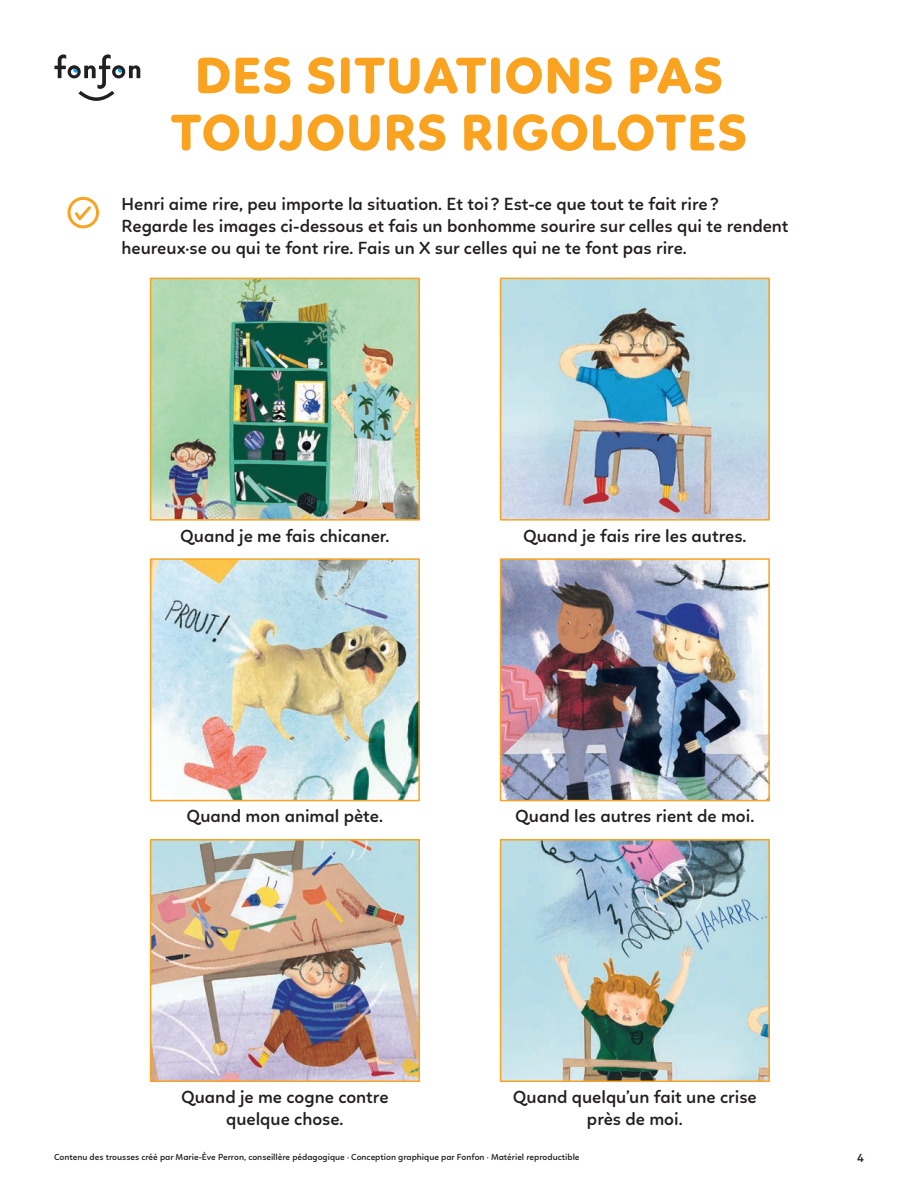
<style>
.page{position:relative;width:918px;height:1188px;background:#fff}
.page>*{position:absolute;margin:0;border:0;box-sizing:border-box;transform-origin:0 0}
.t1{font:800 52.5px/57px "Linotte";letter-spacing:.015em;color:#f9a320;text-align:center}
.t2{font:600 18px/21.6px "Linotte";color:#231f20;text-align:center}
.t3{font:600 12px "Linotte";color:#231f20}
.t4{font:600 9px "Linotte";color:#231f20}
</style>
<div class="page">
<svg style="left:54px;top:54px;width:86px;height:47px"></svg>
<div style="left:68px;top:197px;width:31px;height:31px;border:3px solid #f9a320;border-radius:50%"></div>
<svg style="left:72px;top:204px;width:22px;height:20px"></svg>
<img style="left:503px;top:842px;width:264px;height:237px">
<div style="left:500px;top:839px;width:270px;height:243px;border:2px solid #f9a320"></div>
<img style="left:153px;top:281px;width:264px;height:237px">
<div style="left:150px;top:278px;width:270px;height:243px;border:2px solid #f9a320"></div>
<img style="left:503px;top:281px;width:264px;height:237px">
<div style="left:500px;top:278px;width:270px;height:243px;border:2px solid #f9a320"></div>
<img style="left:153px;top:561px;width:264px;height:237px">
<div style="left:150px;top:558px;width:270px;height:243px;border:2px solid #f9a320"></div>
<img style="left:153px;top:842px;width:264px;height:237px">
<div style="left:150px;top:839px;width:270px;height:243px;border:2px solid #f9a320"></div>
<img style="left:503px;top:561px;width:264px;height:237px">
<div style="left:500px;top:558px;width:270px;height:243px;border:2px solid #f9a320"></div>
<h1 class="t1" style="left:171px;top:47px;width:578px">DES SITUATIONS PAS<br>TOUJOURS RIGOLOTES</h1>
<p class="t2" style="left:122px;top:193px;width:669px;text-align:left">Henri aime rire, peu importe la situation. Et toi ? Est-ce que tout te fait rire?<br>Regarde les images ci-dessous et fais un bonhomme sourire sur celles qui te rendent heureux·se ou qui te font rire. Fais un X sur celles qui ne te font pas rire.</p>
<p class="t2" style="left:180px;top:525px;width:211px">Quand je me fais chicaner.</p>
<p class="t2" style="left:523px;top:525px;width:225px">Quand je fais rire les autres.</p>
<p class="t2" style="left:187px;top:805px;width:198px">Quand mon animal pète.</p>
<p class="t2" style="left:515px;top:805px;width:241px">Quand les autres rient de moi.</p>
<p class="t2" style="left:181px;top:1086px;width:209px">Quand je me cogne contre quelque chose.</p>
<p class="t2" style="left:513px;top:1086px;width:245px">Quand quelqu’un fait une crise près de moi.</p>
<p class="t4" style="left:54px;top:1152px;width:527px">Contenu des trousses créé par Marie-Ève Perron, conseillère pédagogique · Conception graphique par Fonfon · Matériel reproductible</p>
<p class="t3" style="left:857px;top:1151px;width:8px">4</p>
</div>
